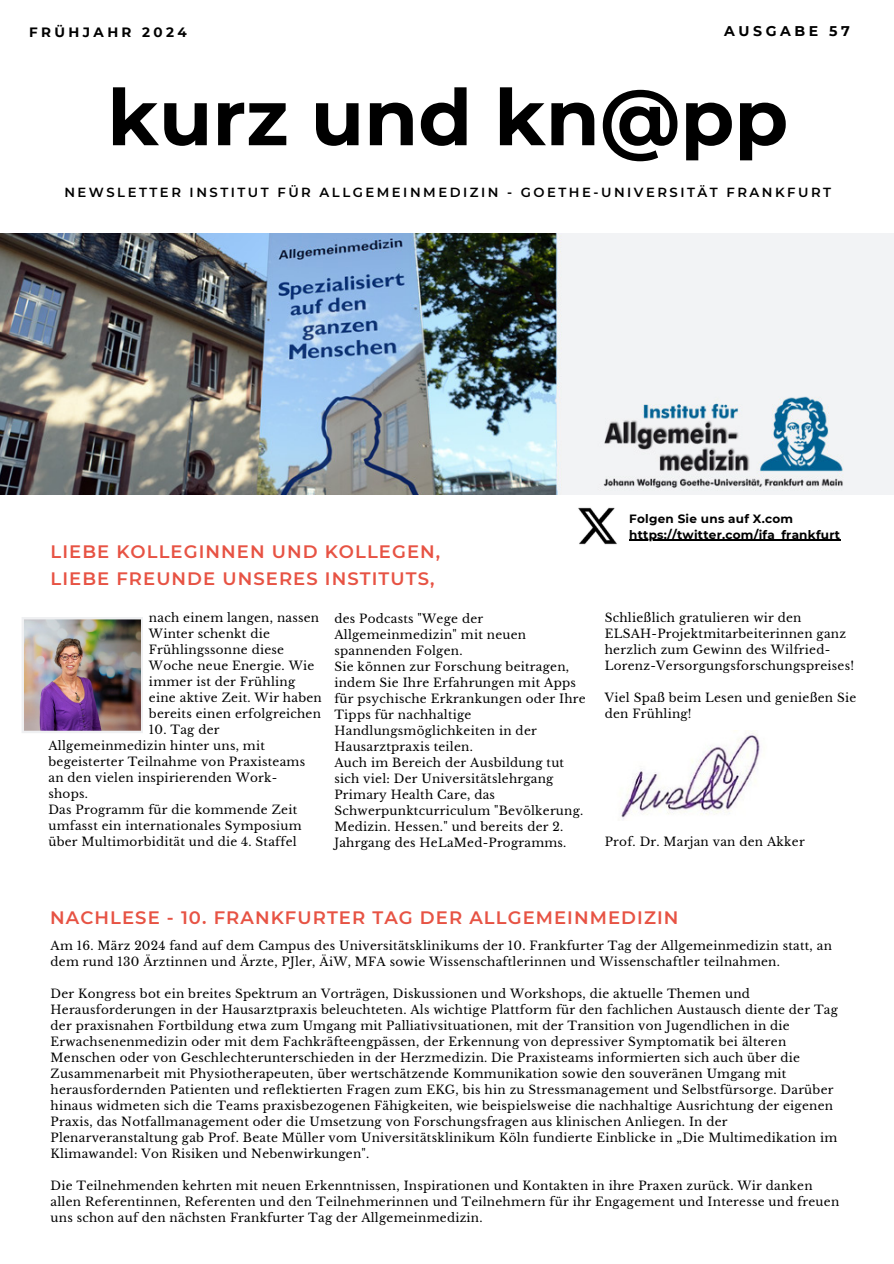
<style>
.page{position:relative;width:894px;height:1264px;background:#fff}
.page>*{position:absolute;margin:0;border:0;box-sizing:border-box;transform-origin:0 0}
.t1{font:700 78px "Montserrat";color:#000}
.t2{font:600 18px/27px "Montserrat";letter-spacing:.06em;color:#e75344}
.t3{font:700 14.1px "Montserrat";letter-spacing:.25em;color:#000}
.t4{font:700 13.5px "Montserrat";letter-spacing:.25em;color:#000}
.t5{font:600 13.2px "Montserrat";letter-spacing:.19em;color:#000}
.t6{font:12px/16px "Libre Baskerville";letter-spacing:.02em;color:#000}
.t7{font:700 12px "Montserrat";letter-spacing:.02em;color:#000}
</style>
<div class="page">
<img style="left:0;top:233px;width:893px;height:261px">
<img style="left:22px;top:617px;width:121px;height:116px">
<img style="left:578px;top:507px;width:39px;height:38px">
<img style="left:621px;top:733px;width:139px;height:86px">
<hr style="left:629px;top:540px;width:211px;height:1px;background:#000">
<p class="t4" style="left:29px;top:24px;width:159px">FRÜHJAHR 2024</p>
<h4 class="t3" style="left:724px;top:22px;width:127px">AUSGABE 57</h4>
<h3 class="t1" style="left:107px;top:70px;width:682px">kurz und kn@pp</h3>
<h2 class="t5" style="left:64px;top:184px;width:768px">NEWSLETTER INSTITUT FÜR ALLGEMEINMEDIZIN - GOETHE-UNIVERSITÄT FRANKFURT</h2>
<p class="t2" style="left:51px;top:538px;width:391px">LIEBE KOLLEGINNEN UND KOLLEGEN,<br>LIEBE FREUNDE UNSERES INSTITUTS,</p>
<p class="t6" style="left:149px;top:610px;width:174px">nach einem langen, nassen<br>Winter schenkt die<br>Frühlingssonne diese<br>Woche neue Energie. Wie immer ist der Frühling eine aktive Zeit. Wir haben bereits einen erfolgreichen</p>
<p class="t6" style="left:149px;top:722px;width:72px">10. Tag der</p>
<p class="t6" style="left:48px;top:737px;width:258px">Allgemeinmedizin hinter uns, mit begeisterter Teilnahme von Praxisteams an den vielen inspirierenden Work&shy;shops.</p>
<p class="t6" style="left:48px;top:801px;width:254px">Das Programm für die kommende Zeit umfasst ein internationales Symposium über Multimorbidität und die 4. Staffel</p>
<p class="t6" style="left:334px;top:610px;width:193px">des Podcasts "Wege der<br>Allgemeinmedizin" mit neuen spannenden Folgen.</p>
<p class="t6" style="left:334px;top:658px;width:253px">Sie können zur Forschung beitragen, indem Sie Ihre Erfahrungen mit Apps für psychische Erkrankungen oder Ihre<br>Tipps für nachhaltige<br>Handlungsmöglichkeiten in der<br>Hausarztpraxis teilen.</p>
<p class="t6" style="left:334px;top:754px;width:250px">Auch im Bereich der Ausbildung tut sich viel: Der Universitätslehrgang Primary Health Care, das Schwerpunktcurriculum "Bevölkerung.<br>Medizin. Hessen." und bereits der 2.<br>Jahrgang des HeLaMed-Programms.</p>
<p class="t7" style="left:629px;top:511px;width:165px">Folgen Sie uns auf X.com</p>
<p class="t7" style="left:629px;top:527px;width:212px">https://twitter.com/ifa_frankfurt</p>
<p class="t6" style="left:604px;top:610px;width:251px">Schließlich gratulieren wir den ELSAH-Projektmitarbeiterinnen ganz herzlich zum Gewinn des Wilfried-Lorenz-Versorgungsforschungspreises!</p>
<p class="t6" style="left:604px;top:690px;width:253px">Viel Spaß beim Lesen und genießen Sie den Frühling!</p>
<p class="t6" style="left:604px;top:834px;width:201px">Prof. Dr. Marjan van den Akker</p>
<h2 class="t2" style="left:50px;top:904px;width:629px">NACHLESE - 10. FRANKFURTER TAG DER ALLGEMEINMEDIZIN</h2>
<p class="t6" style="left:51px;top:937px;width:782px">Am 16. März 2024 fand auf dem Campus des Universitätsklinikums der 10. Frankfurter Tag der Allgemeinmedizin statt, an dem rund 130 Ärztinnen und Ärzte, PJler, ÄiW, MFA sowie Wissenschaftlerinnen und Wissenschaftler teilnahmen.</p>
<p class="t6" style="left:51px;top:985px;width:788px">Der Kongress bot ein breites Spektrum an Vorträgen, Diskussionen und Workshops, die aktuelle Themen und Herausforderungen in der Hausarztpraxis beleuchteten. Als wichtige Plattform für den fachlichen Austausch diente der Tag der praxisnahen Fortbildung etwa zum Umgang mit Palliativsituationen, mit der Transition von Jugendlichen in die Erwachsenenmedizin oder mit dem Fachkräfteengpässen, der Erkennung von depressiver Symptomatik bei älteren Menschen oder von Geschlechterunterschieden in der Herzmedizin. Die Praxisteams informierten sich auch über die Zusammenarbeit mit Physiotherapeuten, über wertschätzende Kommunikation sowie den souveränen Umgang mit herausfordernden Patienten und reflektierten Fragen zum EKG, bis hin zu Stressmanagement und Selbstfürsorge. Darüber hinaus widmeten sich die Teams praxisbezogenen Fähigkeiten, wie beispielsweise die nachhaltige Ausrichtung der eigenen Praxis, das Notfallmanagement oder die Umsetzung von Forschungsfragen aus klinischen Anliegen. In der Plenarveranstaltung gab Prof. Beate Müller vom Universitätsklinikum Köln fundierte Einblicke in „Die Multimedikation im Klimawandel: Von Risiken und Nebenwirkungen".</p>
<p class="t6" style="left:51px;top:1177px;width:790px">Die Teilnehmenden kehrten mit neuen Erkenntnissen, Inspirationen und Kontakten in ihre Praxen zurück. Wir danken allen Referentinnen, Referenten und den Teilnehmerinnen und Teilnehmern für ihr Engagement und Interesse und freuen uns schon auf den nächsten Frankfurter Tag der Allgemeinmedizin.</p>
</div>
